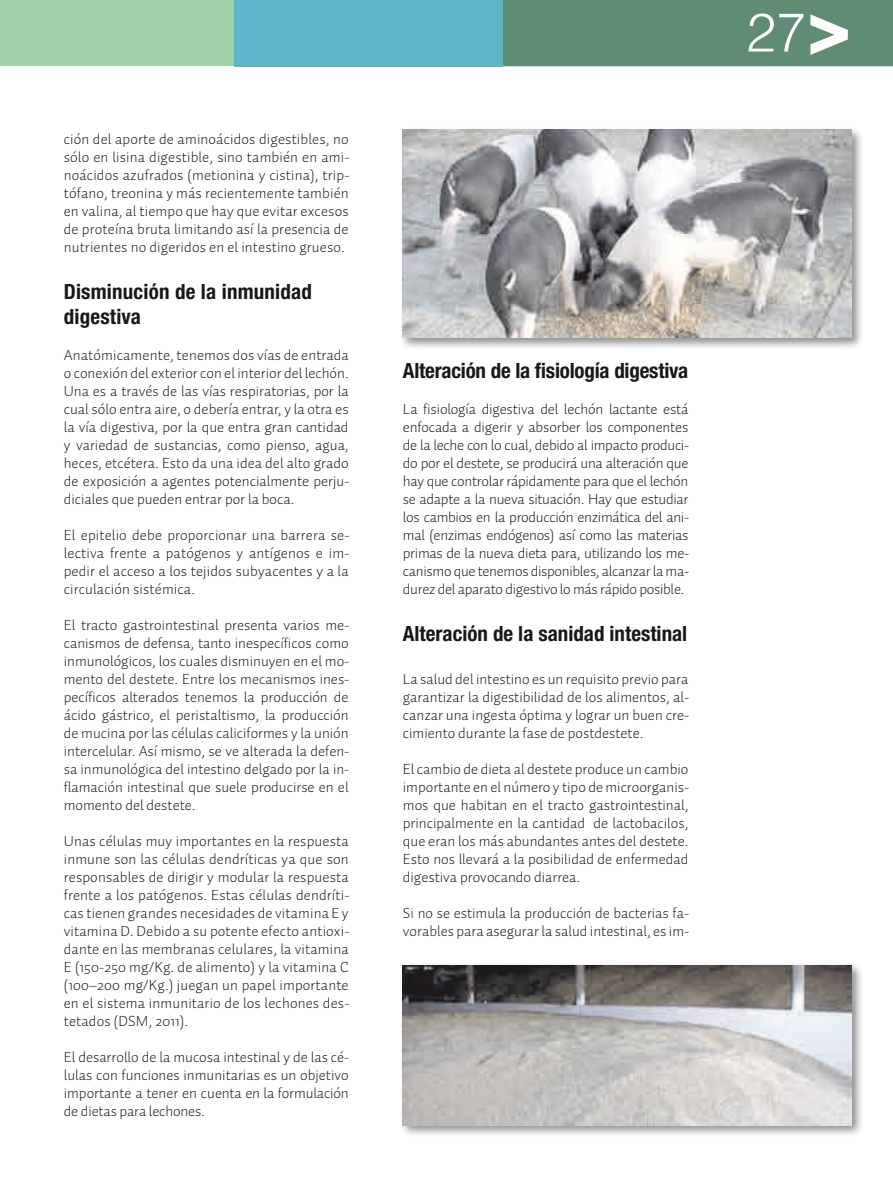
<style>
.page{position:relative;width:893px;height:1191px;background:#fff}
.page>*{position:absolute;margin:0;border:0;box-sizing:border-box;transform-origin:0 0}
.t1{font:700 86.55px "Helvetica";color:#fff}
.t2{font:300 54px "Helvetica";color:#fff}
.t3{font:700 condensed 21px/25.2px "Helvetica Neue";color:#1a171c}
.t4{font:300 15px/18px "Auto 1";color:#1a171c;text-align:justify}
</style>
<div class="page">
<div style="left:0;top:0;width:264px;height:66px;background:#a1cfa6"></div>
<div style="left:503px;top:0;width:390px;height:66px;background:#5f8c73"></div>
<div style="left:234px;top:0;width:191px;height:66px;background:#5db5ca"></div>
<div style="left:419px;top:0;width:84px;height:66px;background:#5db5ca"></div>
<div style="left:399px;top:126px;width:465px;height:224px;background:#1a171c;opacity:.5"></div>
<img style="left:403px;top:130px;width:449px;height:207px">
<div style="left:399px;top:961px;width:465px;height:176px;background:#1a171c;opacity:.5"></div>
<img style="left:403px;top:965px;width:449px;height:160px">
<p class="t4" style="left:64px;top:130px;width:287px">ción del aporte de aminoácidos digestibles, no sólo en lisina digestible, sino también en ami&shy;noácidos azufrados (metionina y cistina), trip&shy;tófano, treonina y más recientemente también en valina, al tiempo que hay que evitar excesos de proteína bruta limitando así la presencia de nutrientes no digeridos en el intestino grueso.</p>
<h3 class="t3" style="left:64px;top:278px;width:250px">Disminución de la inmunidad digestiva</h3>
<p class="t4" style="left:64px;top:346px;width:287px">Anatómicamente, tenemos dos vías de entrada o conexión del exterior con el interior del lechón.<br>Una es a través de las vías respiratorias, por la cual sólo entra aire, o debería entrar, y la otra es la vía digestiva, por la que entra gran cantidad y variedad de sustancias, como pienso, agua, heces, etcétera. Esto da una idea del alto grado de exposición a agentes potencialmente perju&shy;diciales que pueden entrar por la boca.</p>
<p class="t4" style="left:64px;top:526px;width:287px">El epitelio debe proporcionar una barrera se&shy;lectiva frente a patógenos y antígenos e im&shy;pedir el acceso a los tejidos subyacentes y a la circulación sistémica.</p>
<p class="t4" style="left:64px;top:616px;width:287px">El tracto gastrointestinal presenta varios me&shy;canismos de defensa, tanto inespecíficos como inmunológicos, los cuales disminuyen en el mo&shy;mento del destete. Entre los mecanismos ines&shy;pecíficos alterados tenemos la producción de ácido gástrico, el peristaltismo, la producción de mucina por las células caliciformes y la unión intercelular. Así mismo, se ve alterada la defen&shy;sa inmunológica del intestino delgado por la in&shy;flamación intestinal que suele producirse en el momento del destete.</p>
<p class="t4" style="left:64px;top:832px;width:287px">Unas células muy importantes en la respuesta inmune son las células dendríticas ya que son responsables de dirigir y modular la respuesta frente a los patógenos. Estas células dendríti&shy;cas tienen grandes necesidades de vitamina E y vitamina D. Debido a su potente efecto antioxi&shy;dante en las membranas celulares, la vitamina E (150-250 mg/Kg. de alimento) y la vitamina C (100–200 mg/Kg.) juegan un papel importante en el sistema inmunitario de los lechones des&shy;tetados (DSM, 2011).</p>
<p class="t4" style="left:64px;top:1048px;width:287px">El desarrollo de la mucosa intestinal y de las cé&shy;lulas con funciones inmunitarias es un objetivo importante a tener en cuenta en la formulación de dietas para lechones.</p>
<h3 class="t3" style="left:403px;top:357px;width:287px">Alteración de la fisiología digestiva</h3>
<p class="t4" style="left:403px;top:400px;width:288px">La fisiología digestiva del lechón lactante está enfocada a digerir y absorber los componentes de la leche con lo cual, debido al impacto produci&shy;do por el destete, se producirá una alteración que hay que controlar rápidamente para que el lechón se adapte a la nueva situación. Hay que estudiar los cambios en la producción enzimática del ani&shy;mal (enzimas endógenos) así como las materias primas de la nueva dieta para, utilizando los me&shy;canismo que tenemos disponibles, alcanzar la ma&shy;durez del aparato digestivo lo más rápido posible.</p>
<h3 class="t3" style="left:403px;top:620px;width:286px">Alteración de la sanidad intestinal</h3>
<p class="t4" style="left:403px;top:670px;width:288px">La salud del intestino es un requisito previo para garantizar la digestibilidad de los alimentos, al&shy;canzar una ingesta óptima y lograr un buen cre&shy;cimiento durante la fase de postdestete.</p>
<p class="t4" style="left:403px;top:760px;width:288px">El cambio de dieta al destete produce un cambio importante en el número y tipo de microorganis&shy;mos que habitan en el tracto gastrointestinal, principalmente en la cantidad de lactobacilos, que eran los más abundantes antes del destete.<br>Esto nos llevará a la posibilidad de enfermedad digestiva provocando diarrea.</p>
<p class="t4" style="left:403px;top:904px;width:288px">Si no se estimula la producción de bacterias fa&shy;vorables para asegurar la salud intestinal, es im-</p>
<h2 class="t2" style="left:746px;top:-1px;width:62px">27</h2>
<h1 class="t1" style="left:886px;top:9px;width:52px;rotate:90deg">^</h1>
</div>
